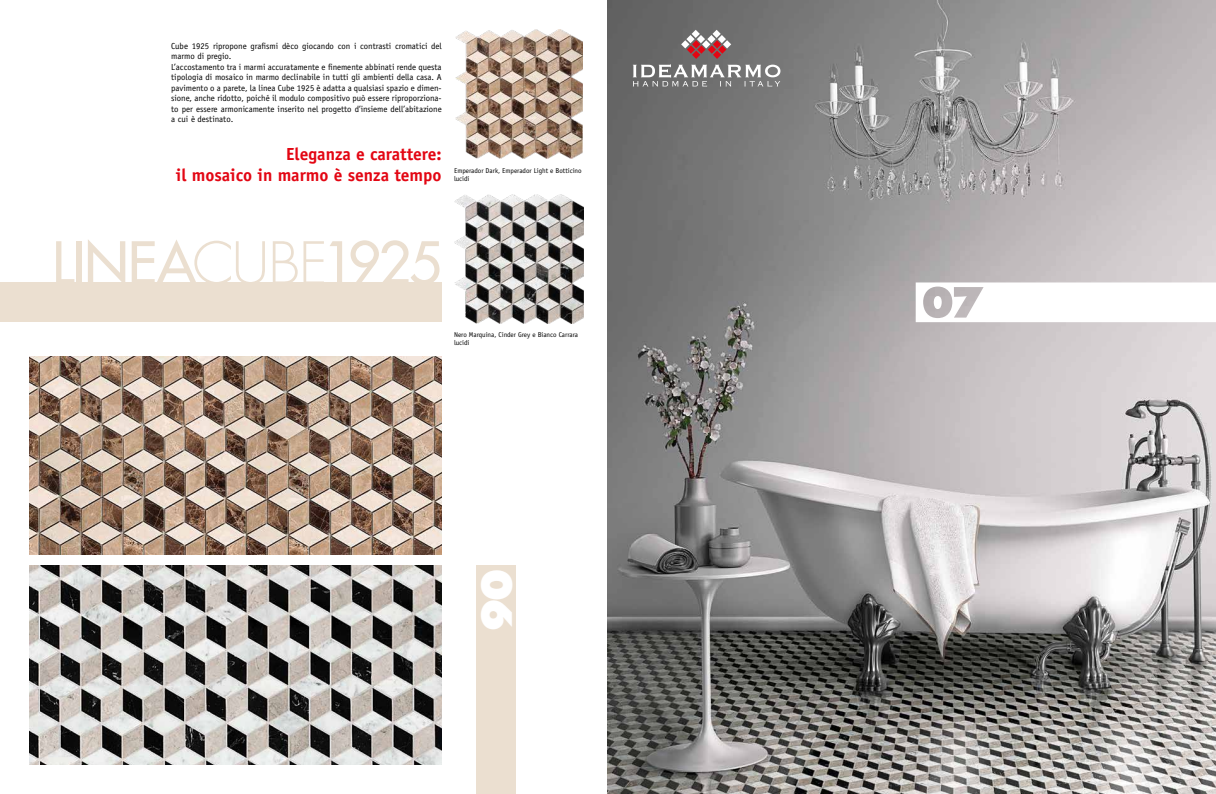
<style>
.page{position:relative;width:1216px;height:794px;background:#fff}
.page>*{position:absolute;margin:0;border:0;box-sizing:border-box;transform-origin:0 0}
.t1{font:500 56.7px "Futura Std";letter-spacing:-.025em;color:#ebdfd0}
.t2{font:800 40.51px "Futura Std";color:#fff}
.t3{font:700 17.5px/21px "Officina Sans Std";color:#e30613;text-align:right}
.t4{font:8.75px/10.5px "Officina Sans Std";color:#000}
.t5{font:7px/8.4px "Officina Sans Std";color:#000}
.s1{font-weight:300}
</style>
<div class="page">
<img style="left:608px;top:0;width:607px;height:794px">
<div style="left:0;top:282px;width:441px;height:40px;background:#ebdfd0"></div>
<img style="left:455px;top:30px;width:127px;height:129px">
<img style="left:454px;top:194px;width:129px;height:129px">
<img style="left:30px;top:566px;width:411px;height:198px">
<img style="left:30px;top:356px;width:411px;height:198px">
<svg style="left:915px;top:282px;width:300px;height:40px"></svg>
<div style="left:476px;top:566px;width:40px;height:228px;background:#ebdfd0"></div>
<svg style="left:632px;top:30px;width:148px;height:57px;background:#867f7f"></svg>
<p class="t4" style="left:171px;top:41px;width:272px">Cube 1925 ripropone grafismi dèco giocando con i contrasti cromatici del marmo di pregio.<br>L’accostamento tra i marmi accuratamente e finemente abbinati rende questa tipologia di mosaico in marmo declinabile in tutti gli ambienti della casa. A pavimento o a parete, la linea Cube 1925 è adatta a qualsiasi spazio e dimen&shy;sione, anche ridotto, poiché il modulo compositivo può essere riproporziona&shy;to per essere armonicamente inserito nel progetto d’insieme dell’abitazione a cui è destinato.</p>
<h3 class="t3" style="left:176px;top:143px;width:267px">Eleganza e carattere:<br>il mosaico in marmo è senza tempo</h3>
<p class="t5" style="left:454px;top:166px;width:129px">Emperador Dark, Emperador Light e Botticino lucidi</p>
<h1 class="t1" style="left:52px;top:227px;width:391px">LINEA<span class="s1">CUBE</span>1925</h1>
<p class="t5" style="left:454px;top:330px;width:125px">Nero Marquina, Cinder Grey e Bianco Carrara lucidi</p>
<h2 class="t2" style="left:522px;top:568px;width:65px;rotate:90deg">06</h2>
</div>
